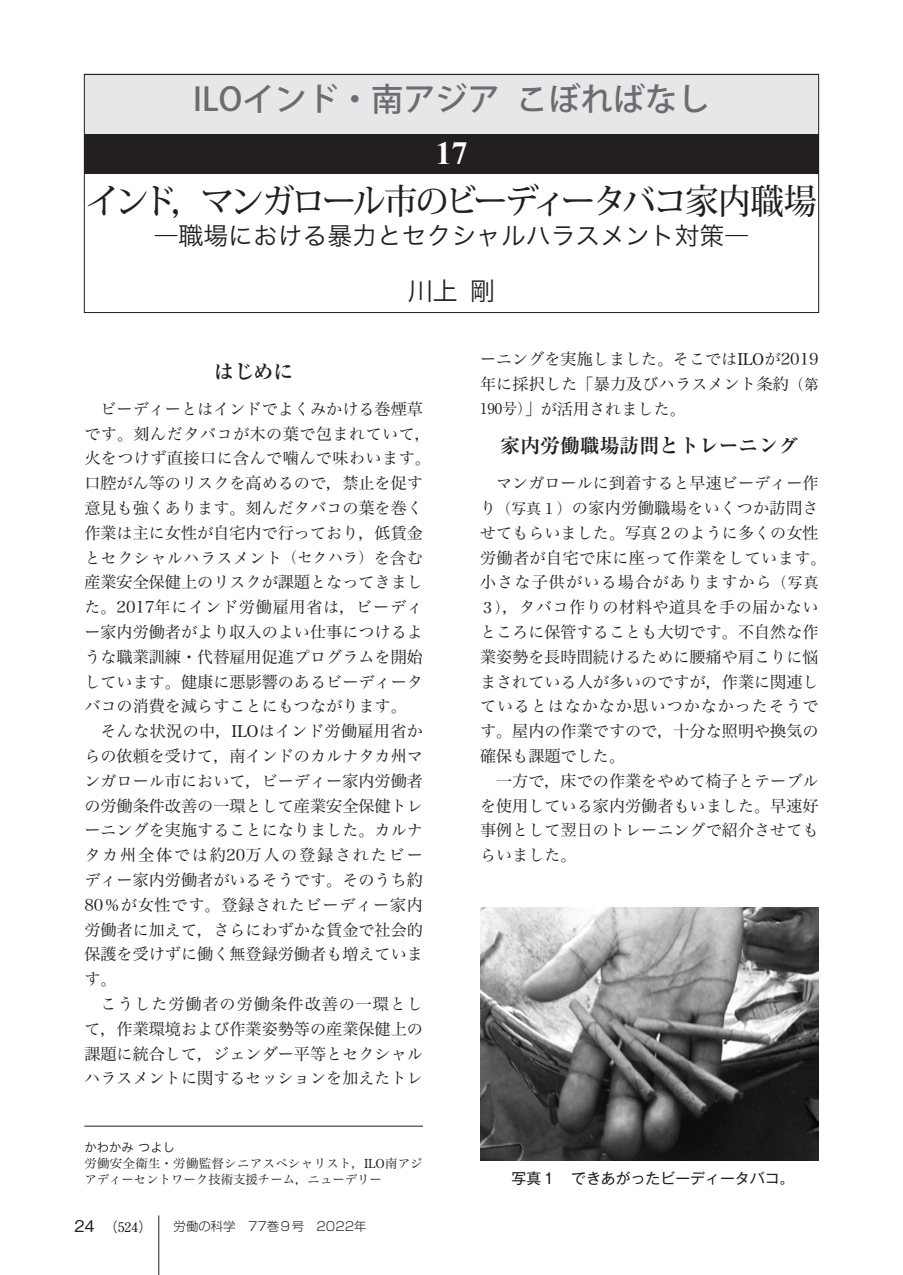
<style>
.page{position:relative;width:903px;height:1275px;background:#fff}
.page>*{position:absolute;margin:0;border:0;box-sizing:border-box;transform-origin:0 0}
.t1{font:500 34.65px "Koz Min Pro";letter-spacing:-.075em;color:#231f20;scale:.96 1}
.t2{font:500 32.2px "Koz Go Pro";color:#6c6d70}
.t3{font:700 32.2px "Times New Roman";color:#fff}
.t4{font:24.85px "Hiragino Sans Pr 6 N W3";color:#231f20}
.t5{font:24.85px "Koz Go Pro";color:#231f20}
.t6{font:700 19.78px "Ryumin Pro";color:#231f20}
.t7{font:16.1px/24.8px "Hiragino Serif Pr 6 N W3";color:#231f20;text-align:justify}
.t8{font:500 16.1px "Gothic BBB Pro";color:#231f20}
.t9{font:14.88px "Gothic MB101 Pro";color:#231f20}
.t10{font:13.65px "Century Old Style Std";color:#231f20}
.t11{font:12.42px "Hiragino Serif Pr 6 N W3";letter-spacing:.03em;color:#231f20}
.t12{font:12.42px "Hiragino Serif Pr 6 N W3";color:#231f20}
.t13{font:300 12.42px "Shin Go Pro";color:#231f20}
.t14{font:12.42px "Hiragino Sans Pr 6 N W3";color:#231f20}
.s1{font-family:"Ryumin Pro";font-size:14.88px}
.s2{font-family:"Century Old Style Std"}
.s3{font-family:"Gothic BBB Pro";font-weight:500}
.s4{font-family:"Ryumin Pro"}
</style>
<div class="page">
<hr style="left:158px;top:1215px;width:1px;height:60px;background:#231f20">
<div style="left:84px;top:74px;width:735px;height:66px;background:#e6e7e9"></div>
<div style="left:84px;top:134px;width:735px;height:40px;background:#231f20"></div>
<hr style="left:84px;top:74px;width:735px;height:1px;background:#231f20">
<hr style="left:84px;top:1126px;width:339px;height:1px;background:#231f20">
<img style="left:480px;top:908px;width:339px;height:253px">
<h2 class="t2" style="left:193px;top:79px;width:308px">ILOインド・南アジア</h2>
<h2 class="t3" style="left:435px;top:131px;width:34px">17</h2>
<h2 class="t2" style="left:516px;top:79px;width:195px">こぼればなし</h2>
<h1 class="t1" style="left:171px;top:177px;width:675px">，マンガロール市のビーディータバコ家内職場</h1>
<h1 class="t1" style="left:86px;top:177px;width:96px">インド</h1>
<h3 class="t4" style="left:154px;top:214px;width:597px">―職場における暴力とセクシャルハラスメント対策―</h3>
<h3 class="t5" style="left:470px;top:274px;width:26px">剛</h3>
<h3 class="t5" style="left:408px;top:274px;width:51px">川上</h3>
<p class="t6" style="left:214px;top:356px;width:81px">はじめに</p>
<p class="t7" style="left:84px;top:395px;width:348px;text-align:left;text-indent:16px">ビーディーとはインドでよくみかける巻煙草です。刻んだタバコが木の葉で包まれていて，火をつけず直接口に含んで噛んで味わいます。口腔がん等のリスクを高めるので，禁止を促す意見も強くあります。刻んだタバコの葉を巻く作業は主に女性が自宅内で行っており，低賃金とセクシャルハラスメント<span class="s1">（セクハラ）</span>を含む産業安全保健上のリスクが課題となってきました。2017年にインド労働雇用省は，ビーディー家内労働者がより収入のよい仕事につけるような職業訓練・代替雇用促進プログラムを開始しています。健康に悪影響のあるビーディータバコの消費を減らすことにもつながります。</p>
<p class="t7" style="left:84px;top:717px;width:340px;text-indent:16px">そんな状況の中，<span class="s2">ILO</span>はインド労働雇用省からの依頼を受けて，南インドのカルナタカ州マンガロール市において，ビーディー家内労働者の労働条件改善の一環として産業安全保健トレーニングを実施することになりました。カルナタカ州全体では約20万人の登録されたビーディー家内労働者がいるそうです。そのうち約80％が女性です。登録されたビーディー家内労働者に加えて，さらにわずかな賃金で社会的保護を受けずに働く無登録労働者も増えています。</p>
<p class="t7" style="left:84px;top:990px;width:340px;text-indent:16px">こうした労働者の労働条件改善の一環として，作業環境および作業姿勢等の産業保健上の課題に統合して，ジェンダー平等とセクシャルハラスメントに関するセッションを加えたトレ</p>
<p class="t14" style="left:84px;top:1136px;width:92px">かわかみつよし</p>
<p class="t11" style="left:84px;top:1153px;width:340px">労働安全衛生・労働監督シニアスペシャリスト，<span class="s2">ILO</span>南アジ</p>
<p class="t12" style="left:84px;top:1169px;width:299px">アディーセントワーク技術支援チーム，ニューデリー</p>
<p class="t10" style="left:104px;top:1218px;width:49px"><span class="s3">)</span>524<span class="s3">(</span></p>
<p class="t8" style="left:74px;top:1213px;width:22px">24</p>
<p class="t13" style="left:174px;top:1216px;width:194px">労働の科学　77巻９号　2022年</p>
<p class="t7" style="left:480px;top:345px;width:340px">ーニングを実施しました。そこでは<span class="s2">ILO</span>が2019年に採択した<span class="s4">「</span>暴力及びハラスメント条約<span class="s1">（第190号）</span><span class="s4">」</span>が活用されました。</p>
<p class="t6" style="left:500px;top:430px;width:299px">家内労働職場訪問とトレーニング</p>
<p class="t7" style="left:480px;top:469px;width:348px;text-align:left;text-indent:16px">マンガロールに到着すると早速ビーディー作り<span class="s1">（写真１）</span>の家内労働職場をいくつか訪問させてもらいました。写真２のように多くの女性労働者が自宅で床に座って作業をしています。小さな子供がいる場合がありますから<span class="s1">（写真<br>３</span>，<span class="s1">）</span> タバコ作りの材料や道具を手の届かないところに保管することも大切です。不自然な作業姿勢を長時間続けるために腰痛や肩こりに悩まされている人が多いのですが，作業に関連しているとはなかなか思いつかなかったそうです。屋内の作業ですので，十分な照明や換気の確保も課題でした。</p>
<p class="t7" style="left:480px;top:767px;width:340px;text-indent:16px">一方で，床での作業をやめて椅子とテーブルを使用している家内労働者もいました。早速好事例として翌日のトレーニングで紹介させてもらいました。</p>
<p class="t9" style="left:512px;top:1166px;width:284px">写真１　できあがったビーディータバコ。</p>
</div>
